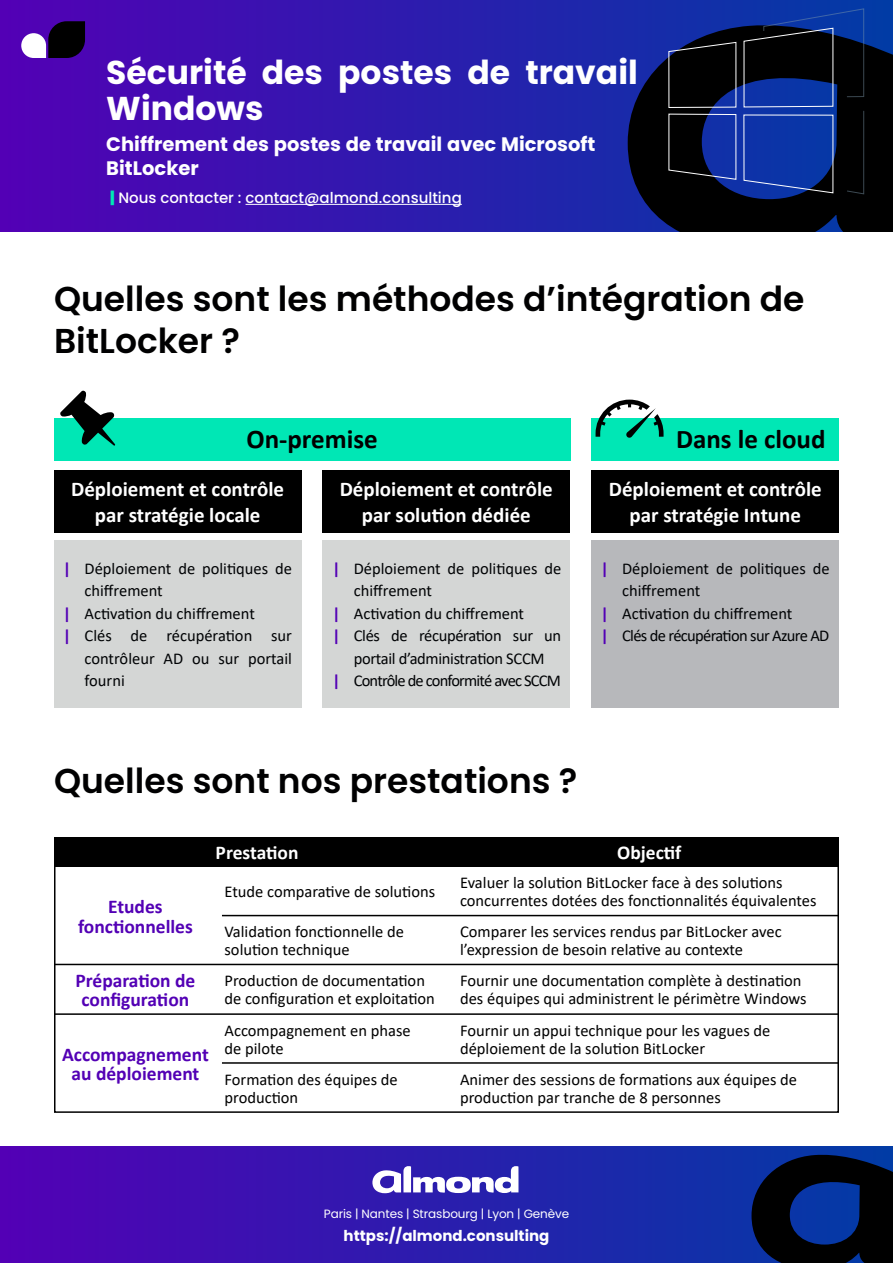
<style>
.page{position:relative;width:893px;height:1263px;background:#fff}
.page>*{position:absolute;margin:0;border:0;box-sizing:border-box;transform-origin:0 0}
.t1{font:600 34.5px/42px "Poppins";color:#000001}
.t2{font:700 33px/36px "Poppins";color:#fff}
.t3{font:700 27px "Calibri";color:#000}
.t4{font:700 21px/25.5px "Calibri";color:#fff;text-align:center}
.t5{font:700 19.5px/19.5px "Calibri";color:#5300b5;text-align:center}
.t6{font:700 19.5px/24px "Poppins";color:#fff}
.t7{font:700 19.5px "Calibri";color:#fff}
.t8{font:16.5px/18px "Calibri";color:#000}
.t9{font:16.5px/22.5px "Calibri";color:#000204}
.t10{font:16.5px/22.5px "Calibri";letter-spacing:-.02em;color:#000204;text-align:center}
.t11{font:16.5px "Calibri";letter-spacing:-.05em;color:#000204}
.t12{font:16.5px "Calibri";letter-spacing:-.04em;color:#000204}
.t13{font:500 15px "Poppins";color:#fff}
.t14{font:700 15px "Poppins";color:#fff}
.t15{font:12px "Poppins";letter-spacing:-.01em;color:#fff}
.s1{font-weight:900;color:#00e8b5}
.s2{font-weight:700;color:#5300b5}
</style>
<div class="page">
<div style="left:0;top:1146px;width:893px;height:117px;background:linear-gradient(to right,#5300b5,#013ca5)"></div>
<svg style="left:751px;top:1154px;width:142px;height:109px"></svg>
<svg style="left:372px;top:1165px;width:146px;height:29px"></svg>
<div style="left:0;top:0;width:893px;height:232px;background:linear-gradient(to right,#5300b5,#013ca5)"></div>
<svg style="left:628px;top:23px;width:265px;height:209px;fill:#000"></svg>
<svg style="left:21px;top:21px;width:64px;height:37px"></svg>
<svg style="left:668px;top:9px;width:196px;height:185px"></svg>
<div style="left:54px;top:541px;width:247px;height:167px;background:#d4d6d5"></div>
<div style="left:54px;top:418px;width:516px;height:42px;background:#00e7b5"></div>
<div style="left:592px;top:418px;width:247px;height:42px;background:#00e7b5"></div>
<div style="left:323px;top:541px;width:247px;height:167px;background:#d4d6d5"></div>
<div style="left:592px;top:541px;width:247px;height:167px;background:#b7b8bb"></div>
<div style="left:54px;top:470px;width:247px;height:62px;background:#000"></div>
<div style="left:322px;top:470px;width:248px;height:62px;background:#000"></div>
<div style="left:592px;top:470px;width:247px;height:62px;background:#000"></div>
<svg style="left:596px;top:400px;width:67px;height:38px"></svg>
<svg style="left:60px;top:390px;width:55px;height:56px"></svg>
<div style="left:54px;top:837px;width:406px;height:29px;background:#000"></div>
<div style="left:460px;top:837px;width:379px;height:29px;background:#000"></div>
<div style="left:54px;top:864px;width:785px;height:249px;border:2px solid #000"></div>
<hr style="left:55px;top:964px;width:783px;height:1px;background:#000">
<hr style="left:55px;top:1013px;width:783px;height:2px;background:#000">
<hr style="left:222px;top:915px;width:616px;height:1px;background:#000">
<hr style="left:222px;top:1062px;width:617px;height:2px;background:#000">
<hr style="left:246px;top:204px;width:216px;height:1px;background:#fff">
<h2 class="t2" style="left:106px;top:54px;width:533px">Sécurité des postes de travail<br>Windows</h2>
<p class="t6" style="left:106px;top:133px;width:491px">Chiffrement des postes de travail avec Microsoft<br>BitLocker</p>
<p class="t13" style="left:111px;top:189px;width:353px"><span class="s1">|</span> Nous contacter : contact@almond.consulting</p>
<p class="t1" style="left:54px;top:278px;width:752px">Quelles sont les méthodes d’intégration de<br>BitLocker ?</p>
<p class="t3" style="left:246px;top:420px;width:133px">On-premise</p>
<p class="t3" style="left:676px;top:420px;width:151px">Dans le cloud</p>
<p class="t4" style="left:71px;top:476px;width:215px">Déploiement et contrôle par stratégie locale</p>
<p class="t4" style="left:340px;top:476px;width:215px">Déploiement et contrôle par solution dédiée</p>
<p class="t4" style="left:609px;top:476px;width:215px">Déploiement et contrôle par stratégie Intune</p>
<p class="t9" style="left:354px;top:556px;width:209px;text-indent:-21px"><span class="s2">|</span> Déploiement de politiques de chiffrement</p>
<p class="t9" style="left:333px;top:601px;width:193px"><span class="s2">|</span> Activation du chiffrement</p>
<p class="t10" style="left:333px;top:624px;width:230px"><span class="s2">|</span> Clés de récupération sur un portail d’administration SCCM</p>
<p class="t11" style="left:333px;top:669px;width:230px"><span class="s2">|</span> Contrôle de conformité avec SCCM</p>
<p class="t9" style="left:85px;top:557px;width:209px;text-indent:-21px"><span class="s2">|</span> Déploiement de politiques de chiffrement</p>
<p class="t9" style="left:63px;top:602px;width:193px"><span class="s2">|</span> Activation du chiffrement</p>
<p class="t9" style="left:85px;top:624px;width:209px;text-align:justify;text-indent:-21px"><span class="s2">|</span> Clés de récupération sur contrôleur AD ou sur portail fourni</p>
<p class="t9" style="left:622px;top:557px;width:209px;text-indent:-21px"><span class="s2">|</span> Déploiement de politiques de chiffrement</p>
<p class="t9" style="left:601px;top:602px;width:193px"><span class="s2">|</span> Activation du chiffrement</p>
<p class="t12" style="left:601px;top:624px;width:230px"><span class="s2">|</span> Clés de récupération sur Azure AD</p>
<p class="t1" style="left:54px;top:760px;width:525px">Quelles sont nos prestations ?</p>
<p class="t5" style="left:108px;top:897px;width:56px">Etudes</p>
<p class="t5" style="left:78px;top:916px;width:116px">fonctionnelles</p>
<p class="t5" style="left:75px;top:970px;width:122px">Préparation de configuration</p>
<p class="t5" style="left:62px;top:1044px;width:148px">Accompagnement au déploiement</p>
<p class="t7" style="left:216px;top:839px;width:84px">Prestation</p>
<p class="t7" style="left:617px;top:839px;width:66px">Objectif</p>
<p class="t8" style="left:225px;top:882px;width:212px">Etude comparative de solutions</p>
<p class="t8" style="left:225px;top:922px;width:181px">Validation fonctionnelle de solution technique</p>
<p class="t8" style="left:225px;top:971px;width:212px">Production de documentation de configuration et exploitation</p>
<p class="t8" style="left:225px;top:1021px;width:188px">Accompagnement en phase de pilote</p>
<p class="t8" style="left:225px;top:1070px;width:175px">Formation des équipes de production</p>
<p class="t8" style="left:460px;top:873px;width:358px">Evaluer la solution BitLocker face à des solutions concurrentes dotées des fonctionnalités équivalentes</p>
<p class="t8" style="left:460px;top:922px;width:323px">Comparer les services rendus par BitLocker avec l’expression de besoin relative au contexte</p>
<p class="t8" style="left:460px;top:971px;width:348px">Fournir une documentation complète à destination des équipes qui administrent le périmètre Windows</p>
<p class="t8" style="left:460px;top:1021px;width:312px">Fournir un appui technique pour les vagues de déploiement de la solution BitLocker</p>
<p class="t8" style="left:460px;top:1070px;width:338px">Animer des sessions de formations aux équipes de production par tranche de 8 personnes</p>
<p class="t15" style="left:324px;top:1207px;width:247px">Paris | Nantes | Strasbourg | Lyon | Genève</p>
<p class="t14" style="left:344px;top:1227px;width:207px">https://almond.consulting</p>
</div>
